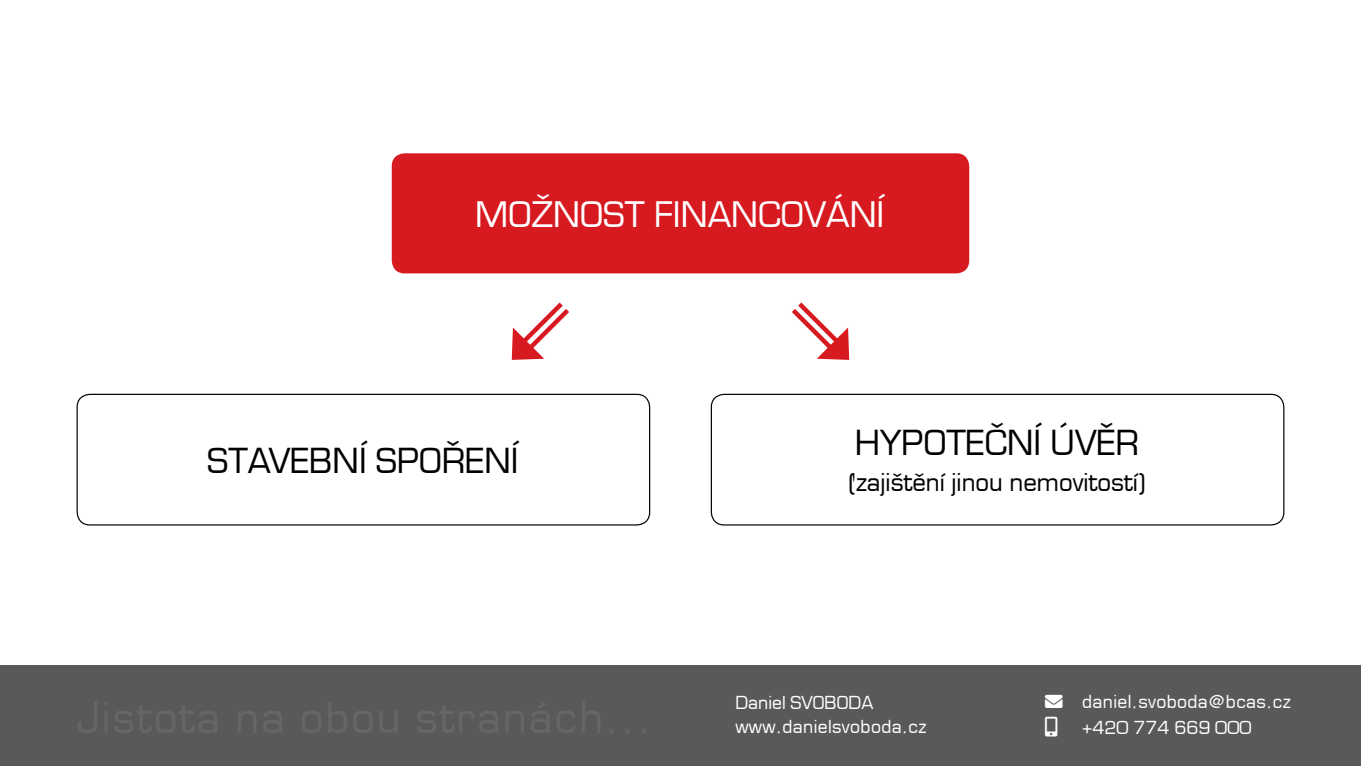
<style>
.page{position:relative;width:1361px;height:766px;background:#fff}
.page>*{position:absolute;margin:0;border:0;box-sizing:border-box;transform-origin:0 0}
.t1{font:34.35px "Euromode";color:#fff}
.t2{font:33.6px "Euromode";color:#000}
.t3{font:24px "Euromode";color:#000}
.t4{font:17.55px/24.2px "Euromode CE";letter-spacing:.02em;color:#fff}
</style>
<div class="page">
<div style="left:0;top:665px;width:1361px;height:100px;background:#58595b"></div>
<div style="left:392px;top:153px;width:577px;height:120px;background:#d71920;border-radius:13px"></div>
<svg style="left:792px;top:302px;width:57px;height:58px"></svg>
<div style="left:711px;top:393px;width:573px;height:132px;border:1px solid #000;border-radius:13px"></div>
<div style="left:77px;top:393px;width:573px;height:132px;border:1px solid #000;border-radius:13px"></div>
<svg style="left:512px;top:302px;width:57px;height:58px"></svg>
<h1 class="t1" style="left:475px;top:193px;width:411px">MOŽNOST FINANCOVÁNÍ</h1>
<h2 class="t2" style="left:207px;top:440px;width:313px">STAVEBNÍ SPOŘENÍ</h2>
<h2 class="t2" style="left:855px;top:422px;width:286px">HYPOTEČNÍ ÚVĚR</h2>
<h3 class="t3" style="left:848px;top:467px;width:298px">(ZAJIŠTĚNÍ JINOU NEMOVITOSTÍ)</h3>
<p class="t4" style="left:735px;top:690px;width:192px">Daniel SVOBODA www.danielsvoboda.cz</p>
<p class="t4" style="left:1045px;top:688px;width:247px;line-height:26.2px;text-align:center">→ daniel.svoboda@bcas.cz +420 774 669 000</p>
</div>
